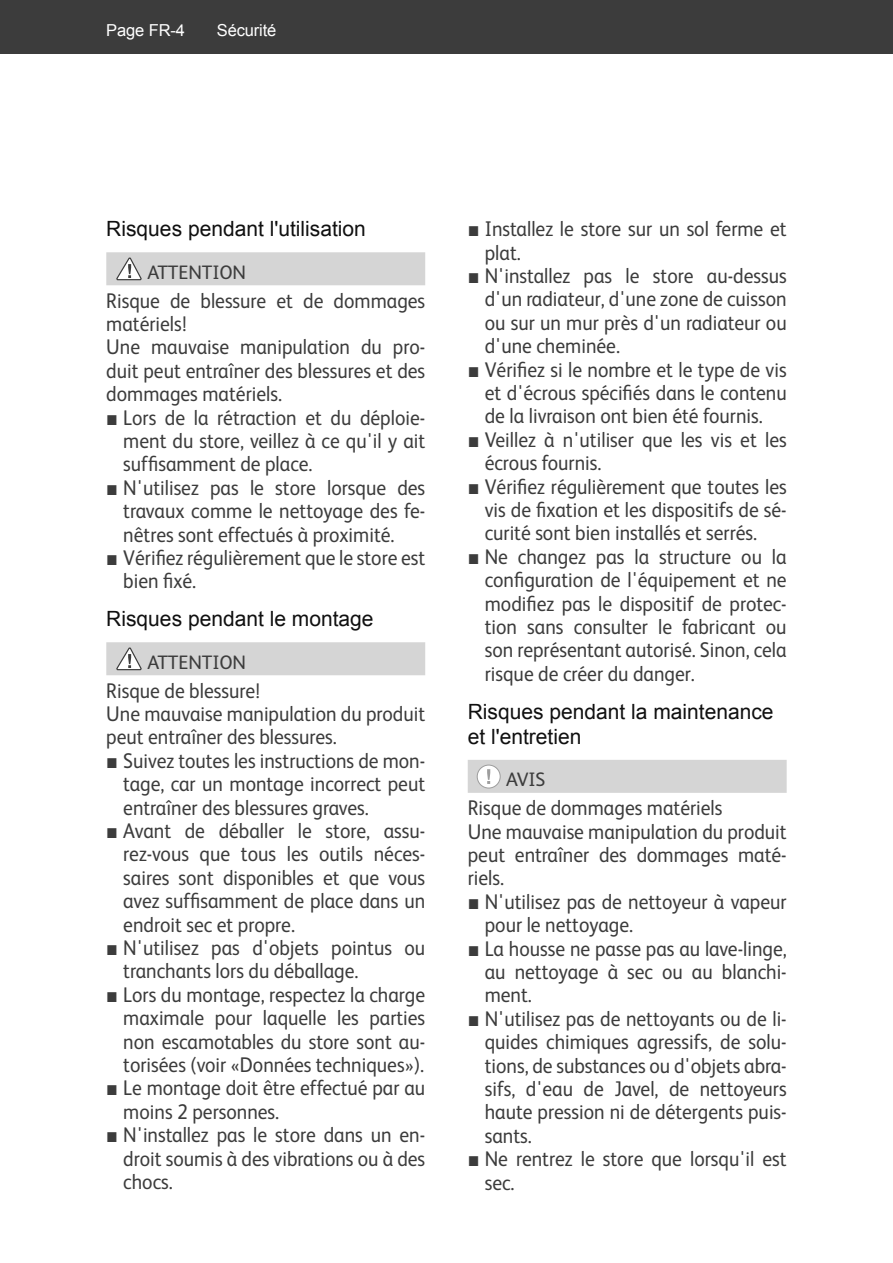
<style>
.page{position:relative;width:893px;height:1263px;background:#fff}
.page>*{position:absolute;margin:0;border:0;box-sizing:border-box;transform-origin:0 0}
.t1{font:21.3px/23.4px "FS Albert";color:#3c3c3c;text-align:justify;scale:.92 1}
.t2{font:21px/25.2px "Arial";color:#101010}
.t3{font:19.5px "FS Albert";letter-spacing:-.005em;color:#3c3c3c}
.t4{font:16.5px "Arial";letter-spacing:-.01em;color:#fff}
.s1{font-family:"Arial"}
</style>
<div class="page">
<div style="left:0;top:0;width:893px;height:54px;background:#3c3c3c"></div>
<div style="left:106px;top:252px;width:319px;height:33px;background:#d5d5d5"></div>
<div style="left:106px;top:642px;width:319px;height:33px;background:#d5d5d5"></div>
<svg style="left:117px;top:257px;width:25px;height:24px"></svg>
<svg style="left:117px;top:647px;width:25px;height:24px"></svg>
<div style="left:468px;top:760px;width:319px;height:33px;background:#d5d5d5"></div>
<div style="left:477px;top:765px;width:23px;height:23px;background:#fff;border-radius:50%"></div>
<div style="left:477px;top:765px;width:23px;height:23px;border:1px solid #9d9d9d;border-radius:50%"></div>
<svg style="left:487px;top:769px;width:3px;height:15px"></svg>
<p class="t4" style="left:106px;top:20px;width:80px">Page FR-4</p>
<p class="t4" style="left:217px;top:20px;width:61px">Sécurité</p>
<p class="t2" style="left:106px;top:217px;width:261px">Risques pendant l'utilisation</p>
<p class="t3" style="left:147px;top:259px;width:100px">ATTENTION</p>
<p class="t1" style="left:106px;top:287px;width:348px;text-align:left">Risque de blessure et de dommages matériels!<br>Une mauvaise manipulation du pro&shy;duit peut entraîner des blessures et des dommages matériels.</p>
<p class="t1" style="left:123px;top:405px;width:330px;text-indent:-17px"><span class="s1">■</span> Lors de la rétraction et du déploie&shy;ment du store, veillez à ce qu'il y ait suffisamment de place.</p>
<p class="t1" style="left:123px;top:475px;width:330px;text-indent:-17px"><span class="s1">■</span> N'utilisez pas le store lorsque des travaux comme le nettoyage des fe&shy;nêtres sont effectués à proximité.</p>
<p class="t1" style="left:123px;top:545px;width:330px;text-indent:-17px"><span class="s1">■</span> Vérifiez régulièrement que le store est bien fixé.</p>
<p class="t2" style="left:106px;top:607px;width:269px">Risques pendant le montage</p>
<p class="t3" style="left:147px;top:649px;width:100px">ATTENTION</p>
<p class="t1" style="left:106px;top:677px;width:348px;text-align:left">Risque de blessure!<br>Une mauvaise manipulation du produit peut entraîner des blessures.</p>
<p class="t1" style="left:123px;top:748px;width:330px;text-indent:-17px"><span class="s1">■</span> Suivez toutes les instructions de mon&shy;tage, car un montage incorrect peut entraîner des blessures graves.</p>
<p class="t1" style="left:123px;top:818px;width:330px;text-indent:-17px"><span class="s1">■</span> Avant de déballer le store, assu&shy;rez-vous que tous les outils néces&shy;saires sont disponibles et que vous avez suffisamment de place dans un endroit sec et propre.</p>
<p class="t1" style="left:123px;top:935px;width:330px;text-indent:-17px"><span class="s1">■</span> N'utilisez pas d'objets pointus ou tranchants lors du déballage.</p>
<p class="t1" style="left:123px;top:982px;width:330px;text-indent:-17px"><span class="s1">■</span> Lors du montage, respectez la charge maximale pour laquelle les parties non escamotables du store sont au&shy;torisées (voir «Données techniques»).</p>
<p class="t1" style="left:123px;top:1075px;width:330px;text-indent:-17px"><span class="s1">■</span> Le montage doit être effectué par au moins 2 personnes.</p>
<p class="t1" style="left:123px;top:1122px;width:330px;text-indent:-17px"><span class="s1">■</span> N'installez pas le store dans un en&shy;droit soumis à des vibrations ou à des chocs.</p>
<p class="t1" style="left:485px;top:216px;width:330px;text-indent:-17px"><span class="s1">■</span> Installez le store sur un sol ferme et plat.</p>
<p class="t1" style="left:485px;top:263px;width:330px;text-indent:-17px"><span class="s1">■</span> N'installez pas le store au-dessus d'un radiateur, d'une zone de cuisson ou sur un mur près d'un radiateur ou d'une cheminée.</p>
<p class="t1" style="left:485px;top:356px;width:330px;text-indent:-17px"><span class="s1">■</span> Vérifiez si le nombre et le type de vis et d'écrous spécifiés dans le contenu de la livraison ont bien été fournis.</p>
<p class="t1" style="left:485px;top:427px;width:330px;text-indent:-17px"><span class="s1">■</span> Veillez à n'utiliser que les vis et les écrous fournis.</p>
<p class="t1" style="left:485px;top:473px;width:330px;text-indent:-17px"><span class="s1">■</span> Vérifiez régulièrement que toutes les vis de fixation et les dispositifs de sé&shy;curité sont bien installés et serrés.</p>
<p class="t1" style="left:485px;top:544px;width:330px;text-indent:-17px"><span class="s1">■</span> Ne changez pas la structure ou la configuration de l'équipement et ne modifiez pas le dispositif de protec&shy;tion sans consulter le fabricant ou son représentant autorisé. Sinon, cela risque de créer du danger.</p>
<p class="t2" style="left:468px;top:699px;width:307px">Risques pendant la maintenance et l'entretien</p>
<p class="t3" style="left:506px;top:767px;width:41px">AVIS</p>
<p class="t1" style="left:468px;top:795px;width:348px;text-align:left">Risque de dommages matériels<br>Une mauvaise manipulation du produit peut entraîner des dommages maté&shy;riels.</p>
<p class="t1" style="left:485px;top:889px;width:330px;text-indent:-17px"><span class="s1">■</span> N'utilisez pas de nettoyeur à vapeur pour le nettoyage.</p>
<p class="t1" style="left:485px;top:935px;width:330px;text-indent:-17px"><span class="s1">■</span> La housse ne passe pas au lave-linge, au nettoyage à sec ou au blanchi&shy;ment.</p>
<p class="t1" style="left:485px;top:1006px;width:330px;text-indent:-17px"><span class="s1">■</span> N'utilisez pas de nettoyants ou de li&shy;quides chimiques agressifs, de solu&shy;tions, de substances ou d'objets abra&shy;sifs, d'eau de Javel, de nettoyeurs haute pression ni de détergents puis&shy;sants.</p>
<p class="t1" style="left:485px;top:1146px;width:330px;text-indent:-17px"><span class="s1">■</span> Ne rentrez le store que lorsqu'il est sec.</p>
</div>
